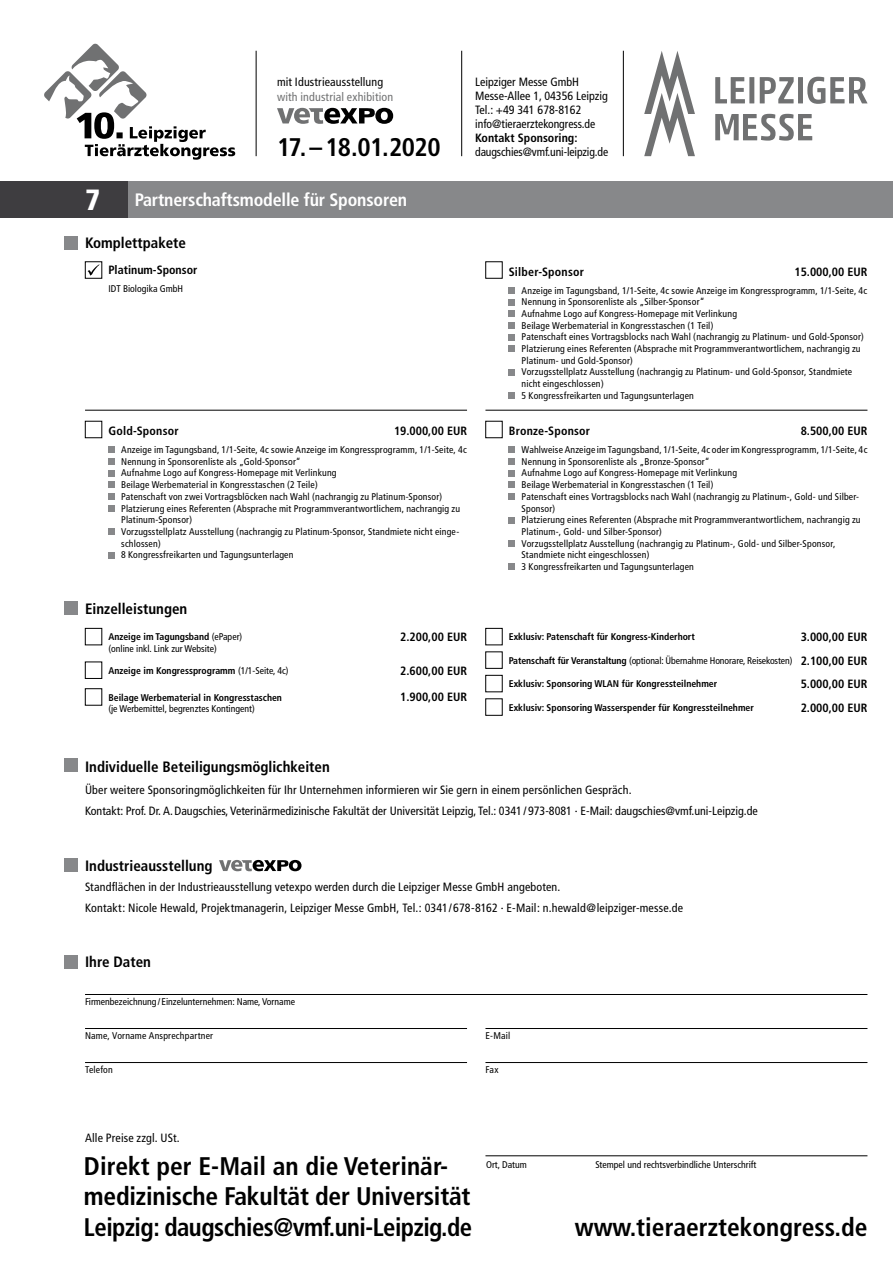
<style>
.page{position:relative;width:893px;height:1263px;background:#fff}
.page>*{position:absolute;margin:0;border:0;box-sizing:border-box;transform-origin:0 0}
.t1{font:700 condensed 25.5px/30.6px "Frutiger";letter-spacing:-.01em;color:#000}
.t2{font:700 condensed 18px "Frutiger";letter-spacing:-.01em;color:#fff}
.t3{font:700 condensed 15px "Frutiger";color:#000}
.t4{font:condensed 12px/14px "Frutiger";letter-spacing:.01em;color:#000}
.t5{font:700 condensed 12px "Frutiger";color:#000}
.t6{font:condensed 12px "Frutiger";letter-spacing:-.01em;color:#000}
.t7{font:condensed 12px "Frutiger";letter-spacing:.01em;color:#707172}
.t8{font:condensed 9.75px/11.7px "Frutiger";letter-spacing:.02em;color:#000}
.t9{font:700 condensed 9.75px "Frutiger";color:#000}
.t10{font:condensed 9.75px/11.7px "Frutiger";color:#000}
.t11{font:condensed 9.75px "Frutiger";letter-spacing:-.01em;color:#000}
.s1{font-weight:900;font-size:29.25px}
.s2{font-weight:700}
.s3{font-weight:400}
.s4{font-weight:700;font-size:12px}
</style>
<div class="page">
<div style="left:0;top:182px;width:893px;height:36px;background:#87888a"></div>
<div style="left:0;top:182px;width:128px;height:36px;background:#3e3d40"></div>
<hr style="left:485px;top:1155px;width:382px;height:1px;background:#000">
<div style="left:64px;top:955px;width:14px;height:14px;background:#87888a"></div>
<hr style="left:85px;top:994px;width:782px;height:1px;background:#000">
<hr style="left:85px;top:1028px;width:382px;height:1px;background:#000">
<hr style="left:85px;top:1062px;width:382px;height:1px;background:#000">
<hr style="left:485px;top:1028px;width:382px;height:1px;background:#000">
<hr style="left:485px;top:1062px;width:382px;height:1px;background:#000">
<div style="left:64px;top:236px;width:14px;height:14px;background:#87888a"></div>
<div style="left:85px;top:261px;width:17px;height:17px;border:1px solid #000"></div>
<svg style="left:88px;top:264px;width:11px;height:12px"></svg>
<hr style="left:85px;top:410px;width:382px;height:1px;background:#000">
<div style="left:108px;top:447px;width:7px;height:6px;background:#87888a"></div>
<div style="left:108px;top:458px;width:7px;height:7px;background:#87888a"></div>
<div style="left:108px;top:470px;width:7px;height:6px;background:#87888a"></div>
<div style="left:108px;top:482px;width:7px;height:6px;background:#87888a"></div>
<div style="left:108px;top:494px;width:7px;height:6px;background:#87888a"></div>
<div style="left:108px;top:505px;width:7px;height:6px;background:#87888a"></div>
<div style="left:108px;top:529px;width:7px;height:6px;background:#87888a"></div>
<div style="left:108px;top:552px;width:7px;height:6px;background:#87888a"></div>
<div style="left:85px;top:421px;width:17px;height:17px;border:1px solid #000"></div>
<hr style="left:485px;top:410px;width:382px;height:1px;background:#000">
<svg style="left:509px;top:287px;width:6px;height:6px"></svg>
<svg style="left:509px;top:299px;width:6px;height:6px"></svg>
<svg style="left:509px;top:311px;width:6px;height:6px"></svg>
<div style="left:509px;top:322px;width:6px;height:7px;background:#87888a"></div>
<svg style="left:509px;top:334px;width:6px;height:6px"></svg>
<svg style="left:509px;top:346px;width:6px;height:6px"></svg>
<svg style="left:509px;top:369px;width:6px;height:6px"></svg>
<svg style="left:509px;top:393px;width:6px;height:6px"></svg>
<svg style="left:509px;top:447px;width:6px;height:6px"></svg>
<div style="left:509px;top:458px;width:6px;height:7px;background:#87888a"></div>
<svg style="left:509px;top:470px;width:6px;height:6px"></svg>
<svg style="left:509px;top:482px;width:6px;height:6px"></svg>
<svg style="left:509px;top:494px;width:6px;height:6px"></svg>
<svg style="left:509px;top:517px;width:6px;height:6px"></svg>
<div style="left:509px;top:540px;width:6px;height:7px;background:#87888a"></div>
<svg style="left:509px;top:564px;width:6px;height:6px"></svg>
<div style="left:485px;top:421px;width:17px;height:17px;border:1px solid #000"></div>
<hr style="left:623px;top:51px;width:1px;height:105px;background:#000">
<hr style="left:256px;top:51px;width:1px;height:105px;background:#000">
<hr style="left:461px;top:51px;width:1px;height:105px;background:#000">
<svg style="left:715px;top:114px;width:97px;height:27px"></svg>
<svg style="left:715px;top:77px;width:152px;height:27px"></svg>
<svg style="left:644px;top:51px;width:51px;height:105px"></svg>
<svg style="left:277px;top:108px;width:116px;height:16px"></svg>
<svg style="left:44px;top:43px;width:191px;height:117px"></svg>
<div style="left:64px;top:758px;width:14px;height:14px;background:#87888a"></div>
<div style="left:64px;top:601px;width:14px;height:14px;background:#87888a"></div>
<div style="left:85px;top:628px;width:17px;height:17px;border:1px solid #000"></div>
<div style="left:85px;top:662px;width:17px;height:17px;border:1px solid #000"></div>
<div style="left:85px;top:688px;width:17px;height:17px;border:1px solid #000"></div>
<div style="left:485px;top:628px;width:17px;height:17px;border:1px solid #000"></div>
<div style="left:485px;top:652px;width:17px;height:17px;border:1px solid #000"></div>
<div style="left:485px;top:675px;width:17px;height:17px;border:1px solid #000"></div>
<div style="left:64px;top:858px;width:14px;height:14px;background:#87888a"></div>
<svg style="left:219px;top:860px;width:82px;height:11px"></svg>
<p class="t4" style="left:277px;top:75px;width:108px">mit Idustrieausstellung</p>
<p class="t7" style="left:277px;top:89px;width:118px">with industrial exhibition</p>
<h1 class="t1" style="left:277px;top:132px;width:165px">17.–18.01.2020</h1>
<p class="t4" style="left:475px;top:75px;width:134px">Leipziger Messe GmbH<br>Messe-Allee 1, 04356 Leipzig<br>Tel.: +49 341 678-8162 info@tieraerztekongress.de</p>
<p class="t5" style="left:475px;top:131px;width:104px">Kontakt Sponsoring:</p>
<p class="t6" style="left:475px;top:145px;width:134px">daugschies@vmf.uni-leipzig.de</p>
<h2 class="t2" style="left:85px;top:189px;width:324px"><span class="s1">7</span> Partnerschaftsmodelle für Sponsoren</h2>
<h3 class="t3" style="left:85px;top:234px;width:102px">Komplettpakete</h3>
<p class="t5" style="left:108px;top:263px;width:90px">Platinum-Sponsor</p>
<p class="t10" style="left:108px;top:283px;width:76px">IDT Biologika GmbH</p>
<p class="t5" style="left:108px;top:424px;width:72px">Gold-Sponsor</p>
<p class="t8" style="left:121px;top:444px;width:347px">Anzeige im Tagungsband, 1/1-Seite, 4c sowie Anzeige im Kongressprogramm, 1/1-Seite, 4c Nennung in Sponsorenliste als „Gold-Sponsor“<br>Aufnahme Logo auf Kongress-Homepage mit Verlinkung<br>Beilage Werbematerial in Kongresstaschen (2 Teile)<br>Patenschaft von zwei Vortragsblöcken nach Wahl (nachrangig zu Platinum-Sponsor)<br>Platzierung eines Referenten (Absprache mit Programmverantwortlichem, nachrangig zu Platinum-Sponsor)<br>Vorzugsstellplatz Ausstellung (nachrangig zu Platinum-Sponsor, Standmiete nicht einge&shy;schlossen)<br>8 Kongressfreikarten und Tagungsunterlagen</p>
<p class="t5" style="left:394px;top:424px;width:75px">19.000,00 EUR</p>
<h3 class="t3" style="left:85px;top:599px;width:104px">Einzelleistungen</h3>
<p class="t10" style="left:108px;top:631px;width:135px"><span class="s2">Anzeige im Tagungsband</span> (ePaper) (online inkl. Link zur Website)</p>
<p class="t5" style="left:400px;top:630px;width:68px">2.200,00 EUR</p>
<p class="t9" style="left:108px;top:665px;width:182px">Anzeige im Kongressprogramm <span class="s3">(1/1-Seite, 4c)</span></p>
<p class="t5" style="left:400px;top:663px;width:68px">2.600,00 EUR</p>
<p class="t9" style="left:108px;top:691px;width:175px">Beilage Werbematerial in Kongresstaschen</p>
<p class="t10" style="left:108px;top:703px;width:148px">(je Werbemittel, begrenztes Kontingent)</p>
<p class="t5" style="left:400px;top:690px;width:68px">1.900,00 EUR</p>
<p class="t5" style="left:509px;top:265px;width:77px">Silber-Sponsor</p>
<p class="t8" style="left:522px;top:284px;width:347px">Anzeige im Tagungsband, 1/1-Seite, 4c sowie Anzeige im Kongressprogramm, 1/1-Seite, 4c Nennung in Sponsorenliste als „Silber-Sponsor“<br>Aufnahme Logo auf Kongress-Homepage mit Verlinkung<br>Beilage Werbematerial in Kongresstaschen (1 Teil)<br>Patenschaft eines Vortragsblocks nach Wahl (nachrangig zu Platinum- und Gold-Sponsor)<br>Platzierung eines Referenten (Absprache mit Programmverantwortlichem, nachrangig zu Platinum- und Gold-Sponsor)<br>Vorzugsstellplatz Ausstellung (nachrangig zu Platinum- und Gold-Sponsor, Standmiete nicht eingeschlossen)<br>5 Kongressfreikarten und Tagungsunterlagen</p>
<p class="t5" style="left:509px;top:424px;width:83px">Bronze-Sponsor</p>
<p class="t8" style="left:522px;top:444px;width:347px">Wahlweise Anzeige im Tagungsband, 1/1-Seite, 4c oder im Kongressprogramm, 1/1-Seite, 4c Nennung in Sponsorenliste als „Bronze-Sponsor“<br>Aufnahme Logo auf Kongress-Homepage mit Verlinkung<br>Beilage Werbematerial in Kongresstaschen (1 Teil)<br>Patenschaft eines Vortragsblocks nach Wahl (nachrangig zu Platinum-, Gold- und Silber-Sponsor)<br>Platzierung eines Referenten (Absprache mit Programmverantwortlichem, nachrangig zu Platinum-, Gold- und Silber-Sponsor)<br>Vorzugsstellplatz Ausstellung (nachrangig zu Platinum-, Gold- und Silber-Sponsor, Standmiete nicht eingeschlossen)<br>3 Kongressfreikarten und Tagungsunterlagen</p>
<p class="t5" style="left:794px;top:265px;width:75px">15.000,00 EUR</p>
<p class="t5" style="left:801px;top:424px;width:68px">8.500,00 EUR</p>
<p class="t9" style="left:509px;top:631px;width:187px">Exklusiv: Patenschaft für Kongress-Kinderhort</p>
<p class="t5" style="left:801px;top:630px;width:68px">3.000,00 EUR</p>
<p class="t11" style="left:509px;top:655px;width:360px"><span class="s2">Patenschaft für Veranstaltung</span> (optional: Übernahme Honorare, Reisekosten) <span class="s4">2.100,00 EUR</span></p>
<p class="t9" style="left:509px;top:701px;width:247px">Exklusiv: Sponsoring Wasserspender für Kongressteilnehmer</p>
<p class="t5" style="left:801px;top:700px;width:68px">2.000,00 EUR</p>
<p class="t9" style="left:509px;top:678px;width:210px">Exklusiv: Sponsoring WLAN für Kongressteilnehmer</p>
<p class="t5" style="left:801px;top:677px;width:68px">5.000,00 EUR</p>
<h3 class="t3" style="left:85px;top:758px;width:246px">Individuelle Beteiligungsmöglichkeiten</h3>
<p class="t4" style="left:85px;top:779px;width:674px;line-height:21.1px">Über weitere Sponsoringmöglichkeiten für Ihr Unternehmen informieren wir Sie gern in einem persönlichen Gespräch.<br>Kontakt: Prof. Dr. A. Daugschies, Veterinärmedizinische Fakultät der Universität Leipzig, Tel.: 0341 / 973-8081 · E-Mail: daugschies@vmf.uni-Leipzig.de</p>
<h3 class="t3" style="left:85px;top:857px;width:129px">Industrieausstellung</h3>
<p class="t4" style="left:85px;top:876px;width:599px;line-height:21.1px">Standflächen in der Industrieausstellung vetexpo werden durch die Leipziger Messe GmbH angeboten.<br>Kontakt: Nicole Hewald, Projektmanagerin, Leipziger Messe GmbH, Tel.: 0341/ 678-8162 · E-Mail: n.hewald@leipziger-messe.de</p>
<h3 class="t3" style="left:85px;top:953px;width:68px">Ihre Daten</h3>
<p class="t10" style="left:85px;top:996px;width:212px">Firmenbezeichnung / Einzelunternehmen: Name, Vorname</p>
<p class="t8" style="left:85px;top:1030px;width:130px">Name, Vorname Ansprechpartner</p>
<p class="t8" style="left:485px;top:1030px;width:26px">E-Mail</p>
<p class="t8" style="left:485px;top:1064px;width:15px">Fax</p>
<p class="t8" style="left:85px;top:1064px;width:29px">Telefon</p>
<p class="t4" style="left:85px;top:1130px;width:96px">Alle Preise zzgl. USt.</p>
<h1 class="t1" style="left:84px;top:1151px;width:390px">Direkt per E-Mail an die Veterinär&shy;medizinische Fakultät der Universität<br>Leipzig: daugschies@vmf.uni-Leipzig.de</h1>
<p class="t10" style="left:486px;top:1159px;width:42px">Ort, Datum</p>
<p class="t10" style="left:595px;top:1159px;width:163px">Stempel und rechtsverbindliche Unterschrift</p>
<h1 class="t1" style="left:575px;top:1212px;width:294px">www.tieraerztekongress.de</h1>
</div>
